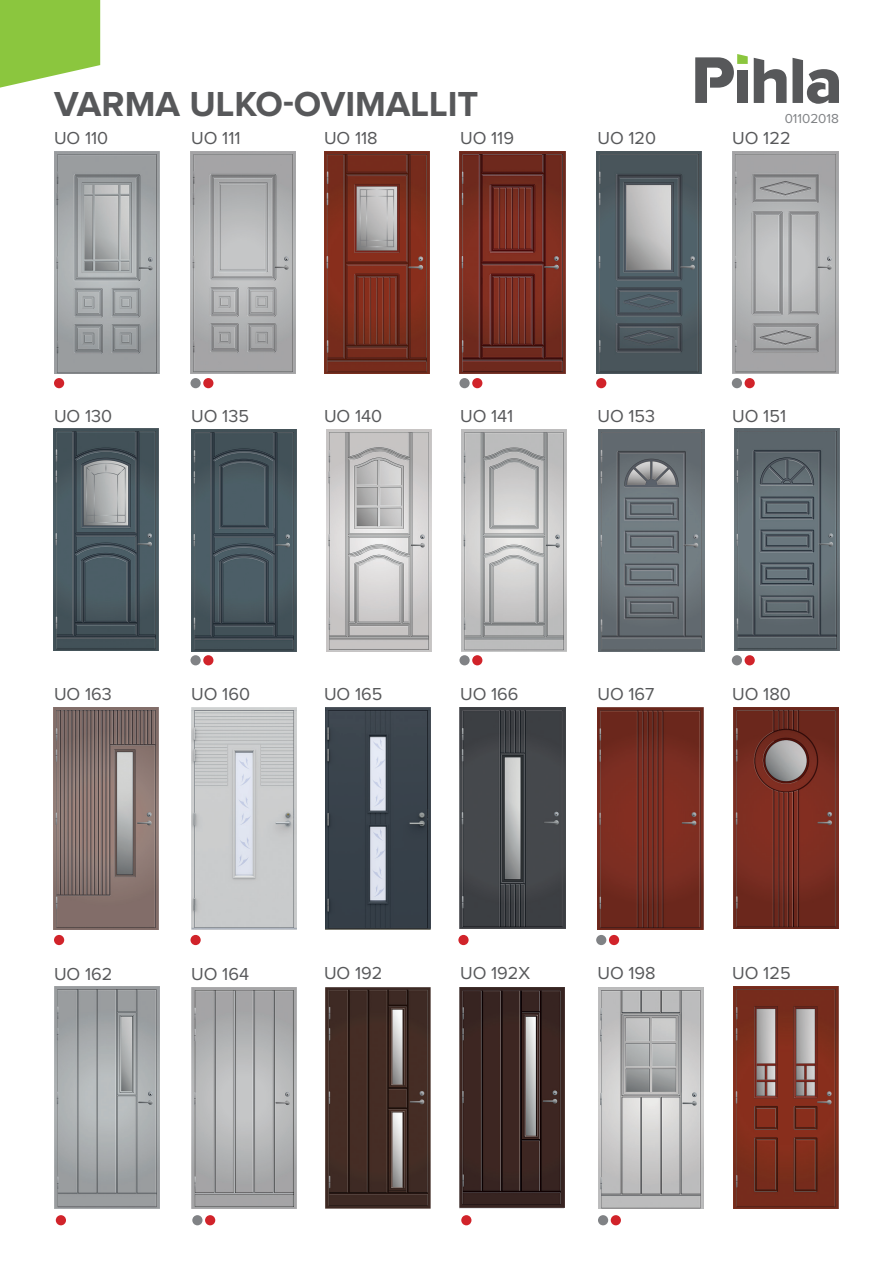
<style>
.page{position:relative;width:893px;height:1263px;background:#fff}
.page>*{position:absolute;margin:0;border:0;box-sizing:border-box;transform-origin:0 0}
.ISO_pikkuotsikko{font:700 36px "Proxima Nova";color:#57585a}
.ISO_otsikko{font:18px "Proxima Nova";color:#57585a}
.t1{font:13.5px "Proxima Nova";color:#808285}
</style>
<div class="page">
<svg style="left:695px;top:54px;width:53px;height:49px"></svg>
<svg style="left:754px;top:58px;width:85px;height:46px"></svg>
<svg style="left:0;top:0;width:100px;height:88px;background:#9acd57"></svg>
<img style="left:596px;top:152px;width:105px;height:222px">
<img style="left:54px;top:152px;width:105px;height:222px">
<img style="left:190px;top:152px;width:106px;height:222px">
<img style="left:324px;top:152px;width:105px;height:222px">
<img style="left:460px;top:152px;width:105px;height:221px">
<img style="left:733px;top:152px;width:105px;height:222px">
<img style="left:53px;top:429px;width:106px;height:222px">
<img style="left:191px;top:429px;width:106px;height:222px">
<img style="left:192px;top:707px;width:105px;height:222px">
<img style="left:191px;top:987px;width:106px;height:222px">
<img style="left:325px;top:707px;width:106px;height:222px">
<img style="left:460px;top:707px;width:105px;height:222px">
<img style="left:598px;top:707px;width:105px;height:222px">
<img style="left:733px;top:707px;width:106px;height:221px">
<img style="left:325px;top:987px;width:105px;height:222px">
<img style="left:459px;top:987px;width:105px;height:220px">
<img style="left:598px;top:987px;width:105px;height:222px">
<img style="left:734px;top:986px;width:105px;height:223px">
<img style="left:326px;top:429px;width:105px;height:222px">
<img style="left:461px;top:429px;width:105px;height:222px">
<img style="left:734px;top:429px;width:106px;height:222px">
<img style="left:598px;top:429px;width:106px;height:222px">
<img style="left:54px;top:986px;width:106px;height:223px">
<img style="left:53px;top:707px;width:106px;height:222px">
<div style="left:54px;top:378px;width:10px;height:10px;background:#d1232a;border-radius:50%"></div>
<div style="left:203px;top:378px;width:10px;height:10px;background:#d1232a;border-radius:50%"></div>
<div style="left:190px;top:378px;width:11px;height:10px;background:#808285;border-radius:50%"></div>
<div style="left:472px;top:378px;width:10px;height:10px;background:#d1232a;border-radius:50%"></div>
<div style="left:459px;top:378px;width:11px;height:10px;background:#808285;border-radius:50%"></div>
<div style="left:596px;top:378px;width:10px;height:10px;background:#d1232a;border-radius:50%"></div>
<div style="left:745px;top:378px;width:10px;height:10px;background:#d1232a;border-radius:50%"></div>
<div style="left:732px;top:378px;width:10px;height:10px;background:#808285;border-radius:50%"></div>
<div style="left:203px;top:655px;width:10px;height:10px;background:#d1232a;border-radius:50%"></div>
<div style="left:190px;top:655px;width:11px;height:10px;background:#808285;border-radius:50%"></div>
<div style="left:472px;top:655px;width:10px;height:10px;background:#d1232a;border-radius:50%"></div>
<div style="left:459px;top:655px;width:11px;height:10px;background:#808285;border-radius:50%"></div>
<div style="left:745px;top:655px;width:10px;height:10px;background:#d1232a;border-radius:50%"></div>
<div style="left:732px;top:655px;width:10px;height:10px;background:#808285;border-radius:50%"></div>
<div style="left:54px;top:935px;width:10px;height:10px;background:#d1232a;border-radius:50%"></div>
<div style="left:190px;top:935px;width:11px;height:10px;background:#d1232a;border-radius:50%"></div>
<div style="left:458px;top:935px;width:11px;height:10px;background:#d1232a;border-radius:50%"></div>
<div style="left:609px;top:935px;width:10px;height:10px;background:#d1232a;border-radius:50%"></div>
<div style="left:596px;top:935px;width:10px;height:10px;background:#808285;border-radius:50%"></div>
<div style="left:56px;top:1215px;width:10px;height:10px;background:#d1232a;border-radius:50%"></div>
<div style="left:205px;top:1215px;width:10px;height:10px;background:#d1232a;border-radius:50%"></div>
<div style="left:192px;top:1215px;width:11px;height:10px;background:#808285;border-radius:50%"></div>
<div style="left:461px;top:1215px;width:10px;height:10px;background:#d1232a;border-radius:50%"></div>
<div style="left:611px;top:1215px;width:10px;height:10px;background:#d1232a;border-radius:50%"></div>
<div style="left:598px;top:1215px;width:10px;height:10px;background:#808285;border-radius:50%"></div>
<p class="ISO_pikkuotsikko" style="left:54px;top:88px;width:426px">VARMA ULKO-OVIMALLIT</p>
<p class="t1" style="left:785px;top:112px;width:56px">01102018</p>
<p class="ISO_otsikko" style="left:54px;top:130px;width:56px">UO 110</p>
<p class="ISO_otsikko" style="left:191px;top:130px;width:51px">UO 111</p>
<p class="ISO_otsikko" style="left:324px;top:129px;width:55px">UO 118</p>
<p class="ISO_otsikko" style="left:460px;top:129px;width:55px">UO 119</p>
<p class="ISO_otsikko" style="left:597px;top:129px;width:60px">UO 120</p>
<p class="ISO_otsikko" style="left:732px;top:129px;width:60px">UO 122</p>
<p class="ISO_otsikko" style="left:54px;top:407px;width:60px">UO 130</p>
<p class="ISO_otsikko" style="left:191px;top:407px;width:59px">UO 135</p>
<p class="ISO_otsikko" style="left:324px;top:407px;width:60px">UO 140</p>
<p class="ISO_otsikko" style="left:460px;top:407px;width:55px">UO 141</p>
<p class="ISO_otsikko" style="left:597px;top:407px;width:59px">UO 153</p>
<p class="ISO_otsikko" style="left:732px;top:407px;width:55px">UO 151</p>
<p class="ISO_otsikko" style="left:54px;top:686px;width:59px">UO 163</p>
<p class="ISO_otsikko" style="left:191px;top:686px;width:60px">UO 160</p>
<p class="ISO_otsikko" style="left:324px;top:685px;width:60px">UO 165</p>
<p class="ISO_otsikko" style="left:460px;top:685px;width:60px">UO 166</p>
<p class="ISO_otsikko" style="left:597px;top:685px;width:59px">UO 167</p>
<p class="ISO_otsikko" style="left:732px;top:685px;width:60px">UO 180</p>
<p class="ISO_otsikko" style="left:54px;top:965px;width:60px">UO 162</p>
<p class="ISO_otsikko" style="left:191px;top:965px;width:59px">UO 164</p>
<p class="ISO_otsikko" style="left:324px;top:965px;width:60px">UO 192</p>
<p class="ISO_otsikko" style="left:460px;top:965px;width:72px">UO 192X</p>
<p class="ISO_otsikko" style="left:597px;top:965px;width:60px">UO 198</p>
<p class="ISO_otsikko" style="left:732px;top:965px;width:60px">UO 125</p>
</div>
